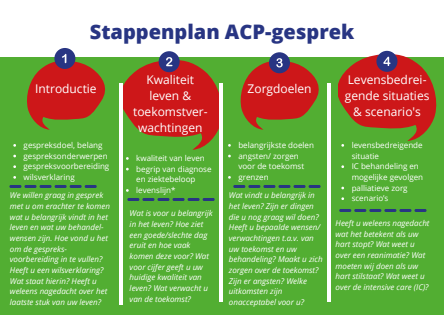
<style>
.page{position:relative;width:444px;height:315px;background:#52ae32}
.page>*{position:absolute;margin:0;border:0;box-sizing:border-box;transform-origin:0 0}
.t1{font:800 20px "Open Sans";color:#283583}
.t2{font:12px/16px "Open Sans";color:#fff;text-align:center}
.t3{font:italic 8px/10.8px "Open Sans";color:#fff}
.t4{font:8px/10.8px "Open Sans";color:#fff}
</style>
<div class="page">
<svg style="left:122px;top:60px;width:97px;height:90px;fill:#cd1719"></svg>
<hr style="left:119px;top:83px;width:3px;height:222px;background:#fff">
<hr style="left:219px;top:83px;width:3px;height:219px;background:#fff">
<hr style="left:327px;top:83px;width:3px;height:219px;background:#fff">
<div style="left:0;top:0;width:444px;height:57px;background:#fff"></div>
<svg style="left:338px;top:54px;width:98px;height:87px;fill:#cd1719"></svg>
<div style="left:376px;top:51px;width:21px;height:21px;background:#283583;border-radius:50%"></div>
<svg style="left:383px;top:57px;width:7px;height:9px"></svg>
<svg style="left:269px;top:52px;width:21px;height:21px"></svg>
<svg style="left:240px;top:58px;width:78px;height:72px"></svg>
<div style="left:54px;top:48px;width:21px;height:21px;background:#283583;border-radius:50%"></div>
<svg style="left:27px;top:54px;width:78px;height:76px"></svg>
<svg style="left:9px;top:185px;width:88px;height:3px"></svg>
<svg style="left:127px;top:198px;width:87px;height:3px"></svg>
<svg style="left:233px;top:185px;width:87px;height:3px"></svg>
<svg style="left:339px;top:209px;width:87px;height:3px"></svg>
<div style="left:158px;top:51px;width:21px;height:21px;background:#283583;border-radius:50%"></div>
<svg style="left:166px;top:57px;width:6px;height:9px"></svg>
<p class="t1" style="left:90px;top:18px;width:266px">Stappenplan ACP-gesprek</p>
<p class="t2" style="left:146px;top:72px;width:49px">Kwaliteit</p>
<p class="t2" style="left:133px;top:88px;width:76px">leven &amp; toekomstver&shy;wachtingen</p>
<p class="t2" style="left:35px;top:81px;width:63px">Introductie</p>
<p class="t2" style="left:247px;top:81px;width:65px">Zorgdoelen</p>
<p class="t2" style="left:344px;top:72px;width:86px">Levensbedrei&shy;gende situaties &amp; scenario's</p>
<p class="t4" style="left:24px;top:140px;width:80px">gespreksdoel, belang</p>
<p class="t4" style="left:24px;top:150px;width:85px">gespreksonderwerpen</p>
<p class="t4" style="left:24px;top:161px;width:87px">gespreksvoorbereiding</p>
<p class="t4" style="left:24px;top:172px;width:53px">wilsverklaring</p>
<p class="t4" style="left:238px;top:140px;width:77px">belangrijkste doelen</p>
<p class="t4" style="left:238px;top:150px;width:67px">angsten/ zorgen voor de toekomst</p>
<p class="t4" style="left:238px;top:172px;width:32px">grenzen</p>
<p class="t4" style="left:351px;top:140px;width:72px">levensbedreigende situatie</p>
<p class="t4" style="left:351px;top:161px;width:73px">IC behandeling en mogelijke gevolgen</p>
<p class="t4" style="left:351px;top:182px;width:57px">palliatieve zorg</p>
<p class="t4" style="left:351px;top:193px;width:38px">scenario’s</p>
<p class="t3" style="left:335px;top:217px;width:95px">Heeft u weleens nagedacht wat het betekent als uw hart stopt? Wat weet u over een reanimatie? Wat moeten wij doen als uw hart stilstaat? Wat weet u over de intensive care (IC)?</p>
<p class="t4" style="left:136px;top:153px;width:70px">kwaliteit van leven</p>
<p class="t4" style="left:136px;top:163px;width:77px">begrip van diagnose en ziektebeloop</p>
<p class="t4" style="left:136px;top:185px;width:41px">levenslijn*</p>
<p class="t3" style="left:10px;top:190px;width:101px">We willen graag in gesprek met u om erachter te komen wat u belangrijk vindt in het leven en wat uw behandel&shy;wensen zijn. Hoe vond u het om de gespreks&shy;voorbereiding in te vullen?<br>Heeft u een wilsverklaring?<br>Wat staat hierin? Heeft u weleens nagedacht over het laatste stuk van uw leven?</p>
<p class="t3" style="left:229px;top:190px;width:95px">Wat vindt u belangrijk in het leven? Zijn er dingen die u nog graag wil doen?<br>Heeft u bepaalde wensen/ verwachtingen t.a.v. van uw toekomst en uw behandeling? Maakt u zich zorgen over de toekomst?<br>Zijn er angsten? Welke uitkomsten zijn onacceptabel voor u?</p>
<p class="t3" style="left:130px;top:208px;width:84px">Wat is voor u belangrijk in het leven? Hoe ziet een goede/slechte dag eruit en hoe vaak komen deze voor? Wat voor cijfer geeft u uw huidige kwaliteit van leven? Wat verwacht u van de toekomst?</p>
</div>
